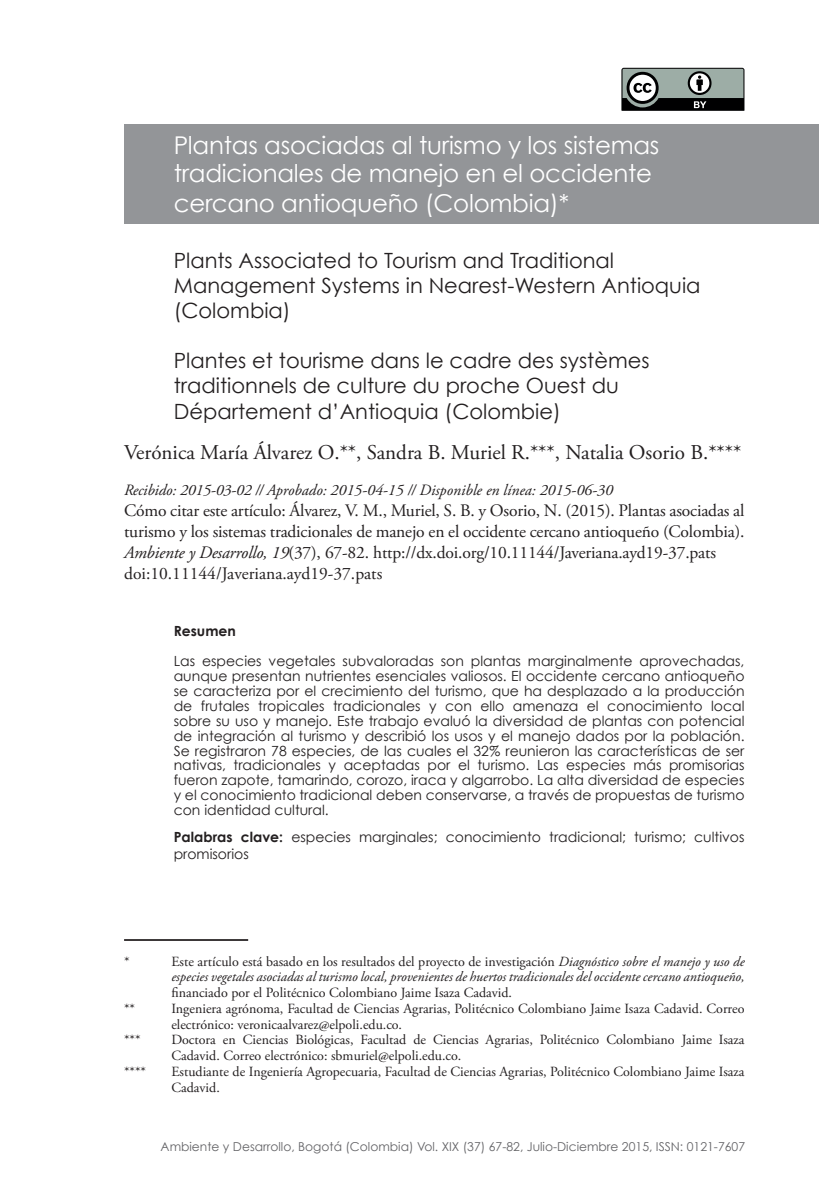
<style>
.page{position:relative;width:819px;height:1191px;background:#fff}
.page>*{position:absolute;margin:0;border:0;box-sizing:border-box;transform-origin:0 0}
.t1{font:24.5px/28.7px "Century Gothic";letter-spacing:-.01em;color:#fff}
.t2{font:21px/25.2px "Century Gothic";color:#231f20}
.t3{font:21px "Adobe Garamond Pro";letter-spacing:-.01em;color:#231f20}
.t4{font:17.5px/21px "Adobe Garamond Pro";letter-spacing:-.01em;color:#231f20;text-align:justify}
.t5{font:italic 15.75px "Adobe Garamond Pro";color:#231f20}
.t6{font:14px/14.9px "Century Gothic";color:#231f20;text-align:justify}
.t7{font:14px/15.8px "Adobe Garamond Pro";color:#231f20}
.t8{font:italic 14px/15.8px "Adobe Garamond Pro";color:#231f20;text-align:justify}
.t9{font:700 14px "Century Gothic";color:#231f20}
.t10{font:12.25px "Century Gothic";color:#636366}
.s1{font-style:italic}
.s2{font-weight:700}
.s3{font-style:normal}
</style>
<div class="page">
<div style="left:124px;top:124px;width:695px;height:99px;background:#939598"></div>
<hr style="left:124px;top:939px;width:124px;height:2px;background:#231f20">
<svg style="left:621px;top:68px;width:123px;height:43px;background:#6e7673"></svg>
<p class="t1" style="left:174px;top:131px;width:487px">Plantas asociadas al turismo y los sistemas tradicionales de manejo en el occidente cercano antioqueño (Colombia)*</p>
<p class="t2" style="left:174px;top:247px;width:528px">Plants Associated to Tourism and Traditional<br>Management Systems in Nearest-Western Antioquia (Colombia)</p>
<p class="t2" style="left:174px;top:347px;width:477px">Plantes et tourisme dans le cadre des systèmes traditionnels de culture du proche Ouest du<br>Département d’Antioquia (Colombie)</p>
<p class="t3" style="left:124px;top:439px;width:619px">Verónica María Álvarez O.**, Sandra B. Muriel R.***, Natalia Osorio B.****</p>
<p class="t5" style="left:124px;top:480px;width:490px">Recibido: 2015-03-02 // Aprobado: 2015-04-15 // Disponible en línea: 2015-06-30</p>
<p class="t4" style="left:124px;top:500px;width:622px">Cómo citar este artículo: Álvarez, V. M., Muriel, S. B. y Osorio, N. (2015). Plantas asociadas al turismo y los sistemas tradicionales de manejo en el occidente cercano antioqueño (Colombia).<br><span class="s1">Ambiente y Desarrollo, 19</span>(37), 67-82. http://dx.doi.org/10.11144/Javeriana.ayd19-37.pats</p>
<p class="t4" style="left:124px;top:563px;width:260px">doi:10.11144/Javeriana.ayd19-37.pats</p>
<p class="t9" style="left:174px;top:622px;width:64px">Resumen</p>
<p class="t6" style="left:174px;top:653px;width:572px">Las especies vegetales subvaloradas son plantas marginalmente aprovechadas, aunque presentan nutrientes esenciales valiosos. El occidente cercano antioqueño se caracteriza por el crecimiento del turismo, que ha desplazado a la producción de frutales tropicales tradicionales y con ello amenaza el conocimiento local sobre su uso y manejo. Este trabajo evaluó la diversidad de plantas con potencial de integración al turismo y describió los usos y el manejo dados por la población.<br>Se registraron 78 especies, de las cuales el 32% reunieron las características de ser nativas, tradicionales y aceptadas por el turismo. Las especies más promisorias fueron zapote, tamarindo, corozo, iraca y algarrobo. La alta diversidad de especies y el conocimiento tradicional deben conservarse, a través de propuestas de turismo con identidad cultural.</p>
<p class="t6" style="left:174px;top:828px;width:572px;line-height:16.8px"><span class="s2">Palabras clave:</span> especies marginales; conocimiento tradicional; turismo; cultivos promisorios</p>
<p class="t7" style="left:124px;top:954px;width:7px">*</p>
<p class="t8" style="left:171px;top:953px;width:574px"><span class="s3">Este artículo está basado en los resultados del proyecto de investigación</span> Diagnóstico sobre el manejo y uso de especies vegetales asociadas al turismo local, provenientes de huertos tradicionales del occidente cercano antioqueño, <span class="s3">financiado por el Politécnico Colombiano Jaime Isaza Cadavid.</span></p>
<p class="t7" style="left:124px;top:1001px;width:13px">**</p>
<p class="t7" style="left:171px;top:1001px;width:574px">Ingeniera agrónoma, Facultad de Ciencias Agrarias, Politécnico Colombiano Jaime Isaza Cadavid. Correo electrónico: veronicaalvarez@elpoli.edu.co.</p>
<p class="t7" style="left:124px;top:1032px;width:18px">***</p>
<p class="t7" style="left:171px;top:1032px;width:574px">Doctora en Ciencias Biológicas, Facultad de Ciencias Agrarias, Politécnico Colombiano Jaime Isaza<br>Cadavid. Correo electrónico: sbmuriel@elpoli.edu.co.</p>
<p class="t7" style="left:124px;top:1064px;width:24px">****</p>
<p class="t7" style="left:171px;top:1064px;width:574px">Estudiante de Ingeniería Agropecuaria, Facultad de Ciencias Agrarias, Politécnico Colombiano Jaime Isaza<br>Cadavid.</p>
<p class="t10" style="left:161px;top:1139px;width:586px">Ambiente y Desarrollo, Bogotá (Colombia) Vol. XIX (37) 67-82, Julio-Diciembre 2015, ISSN: 0121-7607</p>
</div>
